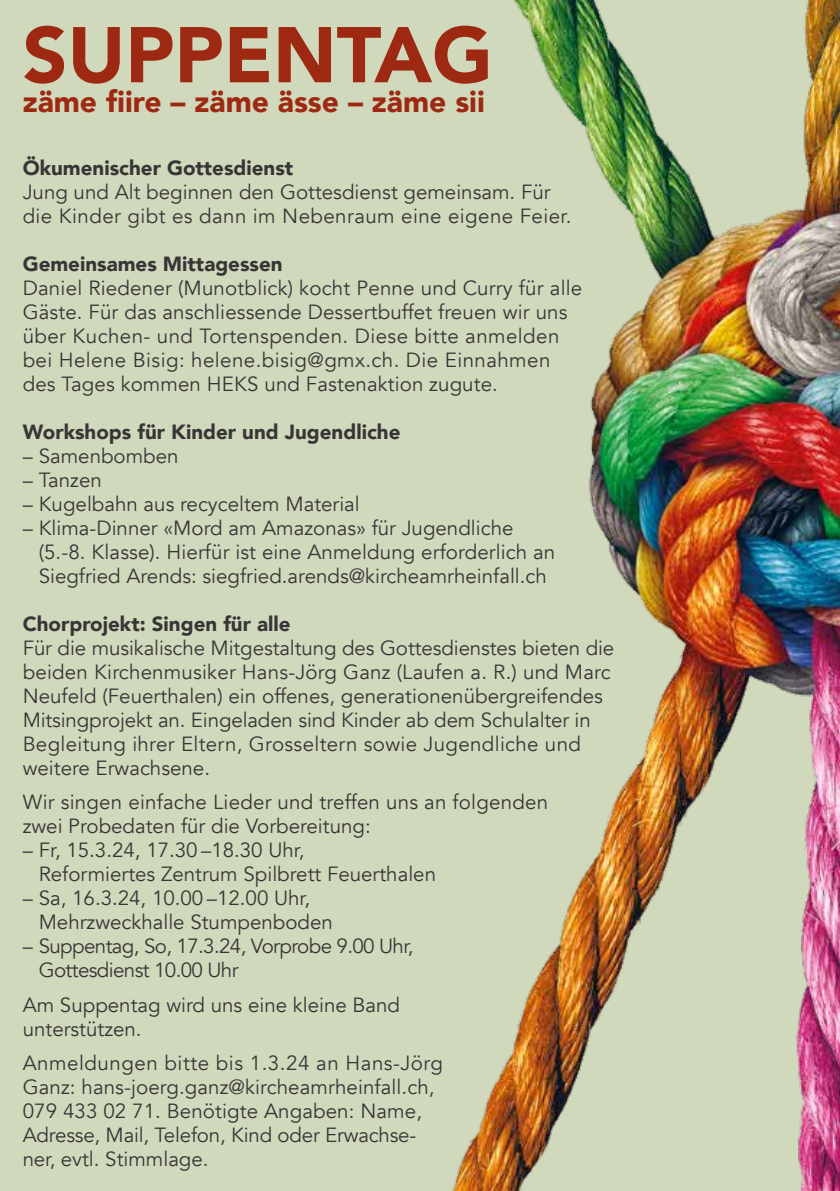
<style>
.page{position:relative;width:840px;height:1191px;background:#fff}
.page>*{position:absolute;margin:0;border:0;box-sizing:border-box;transform-origin:0 0}
.t1{font:900 78px "Avenir";color:#9e2912}
.t2{font:900 30px "Avenir";color:#9e2912}
.t3{font:20.4px/24px "Avenir";color:#373636}
.t4{font:900 20.4px "Avenir";color:#373636}
.t5{font:20.4px/24px "Avenir";letter-spacing:-.03em;color:#373636}
</style>
<div class="page">
<img style="left:0;top:0;width:839px;height:1191px">
<h1 class="t1" style="left:23px;top:-12px;width:471px">SUPPENTAG</h1>
<h2 class="t2" style="left:23px;top:76px;width:463px">zäme fiire – zäme ässe – zäme sii</h2>
<p class="t4" style="left:23px;top:150px;width:272px">Ökumenischer Gottesdienst</p>
<p class="t3" style="left:23px;top:180px;width:550px">Jung und Alt beginnen den Gottesdienst gemeinsam. Für die Kinder gibt es dann im Nebenraum eine eigene Feier.</p>
<p class="t4" style="left:23px;top:246px;width:261px">Gemeinsames Mittagessen</p>
<p class="t3" style="left:23px;top:276px;width:561px">Daniel Riedener (Munotblick) kocht Penne und Curry für alle Gäste. Für das anschliessende Dessertbuffet freuen wir uns über Kuchen- und Tortenspenden. Diese bitte anmelden bei Helene Bisig: helene.bisig@gmx.ch. Die Einnahmen des Tages kommen HEKS und Fastenaktion zugute.</p>
<p class="t4" style="left:23px;top:414px;width:379px">Workshops für Kinder und Jugendliche</p>
<p class="t3" style="left:23px;top:444px;width:157px">– Samenbomben</p>
<p class="t3" style="left:23px;top:468px;width:81px">– Tanzen</p>
<p class="t3" style="left:23px;top:492px;width:338px">– Kugelbahn aus recyceltem Material</p>
<p class="t3" style="left:39px;top:516px;width:518px;text-indent:-16px">– Klima-Dinner «Mord am Amazonas» für Jugendliche (5.-8. Klasse). Hierfür ist eine Anmeldung erforderlich an<br>Siegfried Arends: siegfried.arends@kircheamrheinfall.ch</p>
<p class="t4" style="left:23px;top:606px;width:269px">Chorprojekt: Singen für alle</p>
<p class="t3" style="left:23px;top:636px;width:592px">Für die musikalische Mitgestaltung des Gottesdienstes bieten die beiden Kirchenmusiker Hans-Jörg Ganz (Laufen a. R.) und Marc Neufeld (Feuerthalen) ein offenes, generationenübergreifendes Mitsingprojekt an. Eingeladen sind Kinder ab dem Schulalter in Begleitung ihrer Eltern, Grosseltern sowie Jugendliche und weitere Erwachsene.</p>
<p class="t3" style="left:23px;top:790px;width:526px">Wir singen einfache Lieder und treffen uns an folgenden zwei Probedaten für die Vorbereitung:</p>
<p class="t3" style="left:39px;top:838px;width:398px;text-indent:-16px">– Fr, 15.3.24, 17.30 –18.30 Uhr,<br>Reformiertes Zentrum Spilbrett Feuerthalen</p>
<p class="t3" style="left:39px;top:886px;width:295px;text-indent:-16px">– Sa, 16.3.24, 10.00 –12.00 Uhr,<br>Mehrzweckhalle Stumpenboden</p>
<p class="t5" style="left:39px;top:934px;width:376px;text-indent:-16px">– Suppentag, So, 17.3.24, Vorprobe 9.00 Uhr,<br>Gottesdienst 10.00 Uhr</p>
<p class="t3" style="left:23px;top:992px;width:379px">Am Suppentag wird uns eine kleine Band unterstützen.</p>
<p class="t3" style="left:23px;top:1050px;width:421px">Anmeldungen bitte bis 1.3.24 an Hans-Jörg Ganz: hans-joerg.ganz@kircheamrheinfall.ch, 079 433 02 71. Benötigte Angaben: Name, Adresse, Mail, Telefon, Kind oder Erwachse&shy;ner, evtl. Stimmlage.</p>
</div>
